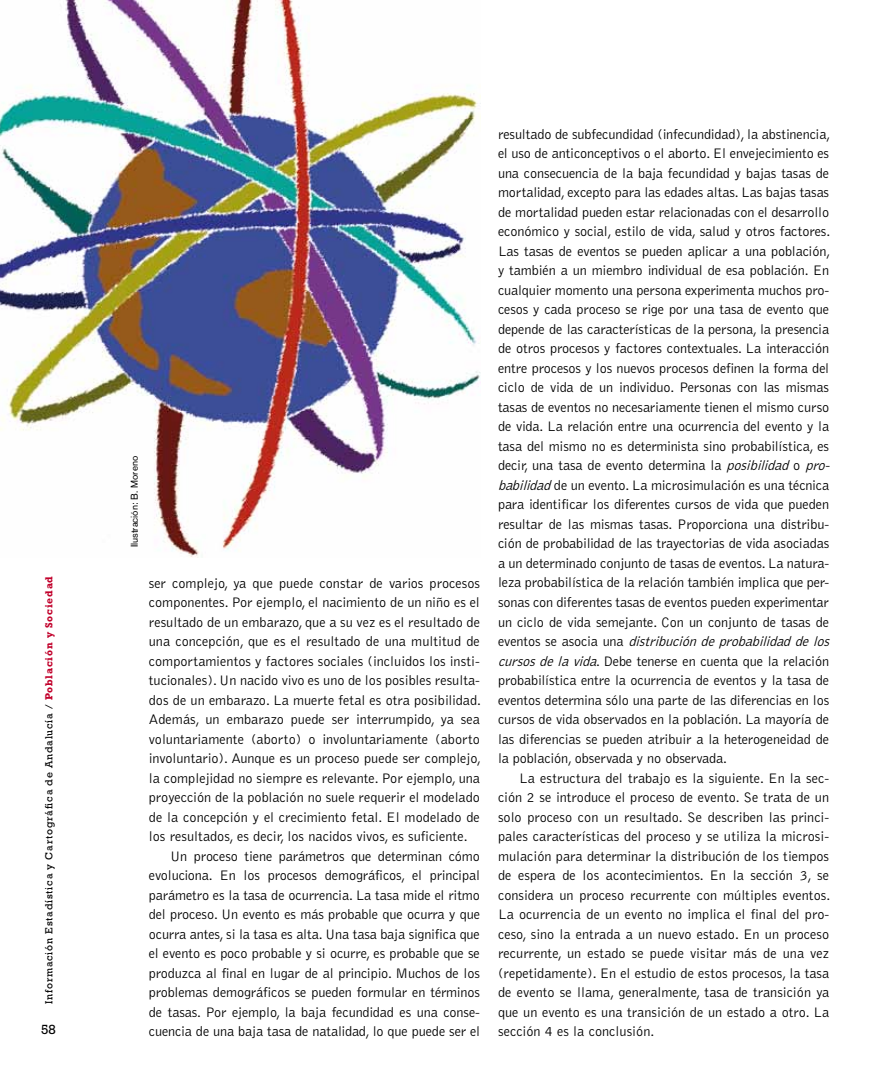
<style>
.page{position:relative;width:893px;height:1085px;background:#fff}
.page>*{position:absolute;margin:0;border:0;box-sizing:border-box;transform-origin:0 0}
.t1{font:300 14.25px/19.5px "Bell Gothic";letter-spacing:-.01em;color:#000}
.t2{font:13.5px "Rockwell";color:#000}
.t3{font:10.5px "Rockwell";letter-spacing:.075em;color:#000}
.t4{font:9.75px "Akzidenz Grotesk BE";color:#000}
.s1{font-weight:700;color:#c1002b}
.s2{font-style:italic}
</style>
<div class="page">
<img style="left:0;top:0;width:480px;height:557px">
<p class="t4" style="left:129px;top:547px;width:93px;rotate:-90deg">Ilustración: B. Moreno</p>
<p class="t3" style="left:43px;top:1003px;width:429px;rotate:-90deg">Información Estadística y Cartográfica de Andalucía / <span class="s1">Población y Sociedad</span></p>
<p class="t1" style="left:149px;top:573px;width:333px">ser complejo, ya que puede constar de varios procesos</p>
<p class="t1" style="left:149px;top:592px;width:333px">componentes. Por ejemplo, el nacimiento de un niño es el</p>
<p class="t1" style="left:149px;top:612px;width:333px">resultado de un embarazo, que a su vez es el resultado de</p>
<p class="t1" style="left:149px;top:631px;width:333px">una concepción, que es el resultado de una multitud de</p>
<p class="t1" style="left:149px;top:651px;width:333px">comportamientos y factores sociales (incluidos los insti-</p>
<p class="t1" style="left:149px;top:670px;width:333px">tucionales). Un nacido vivo es uno de los posibles resulta-</p>
<p class="t1" style="left:149px;top:690px;width:334px">dos de un embarazo. La muerte fetal es otra posibilidad.</p>
<p class="t1" style="left:149px;top:709px;width:333px">Además, un embarazo puede ser interrumpido, ya sea</p>
<p class="t1" style="left:149px;top:729px;width:333px">voluntariamente (aborto) o involuntariamente (aborto</p>
<p class="t1" style="left:149px;top:748px;width:334px">involuntario). Aunque es un proceso puede ser complejo,</p>
<p class="t1" style="left:149px;top:768px;width:333px">la complejidad no siempre es relevante. Por ejemplo, una</p>
<p class="t1" style="left:149px;top:787px;width:333px">proyección de la población no suele requerir el modelado</p>
<p class="t1" style="left:149px;top:807px;width:333px">de la concepción y el crecimiento fetal. El modelado de</p>
<p class="t1" style="left:149px;top:826px;width:320px">los resultados, es decir, los nacidos vivos, es suficiente.</p>
<p class="t1" style="left:170px;top:846px;width:311px">Un proceso tiene parámetros que determinan cómo</p>
<p class="t1" style="left:149px;top:865px;width:333px">evoluciona. En los procesos demográficos, el principal</p>
<p class="t1" style="left:149px;top:885px;width:333px">parámetro es la tasa de ocurrencia. La tasa mide el ritmo</p>
<p class="t1" style="left:149px;top:904px;width:333px">del proceso. Un evento es más probable que ocurra y que</p>
<p class="t1" style="left:149px;top:924px;width:333px">ocurra antes, si la tasa es alta. Una tasa baja significa que</p>
<p class="t1" style="left:149px;top:943px;width:333px">el evento es poco probable y si ocurre, es probable que se</p>
<p class="t1" style="left:149px;top:963px;width:333px">produzca al final en lugar de al principio. Muchos de los</p>
<p class="t1" style="left:149px;top:982px;width:333px">problemas demográficos se pueden formular en términos</p>
<p class="t1" style="left:149px;top:1002px;width:333px">de tasas. Por ejemplo, la baja fecundidad es una conse-</p>
<p class="t1" style="left:149px;top:1021px;width:333px">cuencia de una baja tasa de natalidad, lo que puede ser el</p>
<p class="t2" style="left:41px;top:1021px;width:16px">58</p>
<p class="t1" style="left:498px;top:124px;width:337px">resultado de subfecundidad (infecundidad), la abstinencia, el uso de anticonceptivos o el aborto. El envejecimiento es una consecuencia de la baja fecundidad y bajas tasas de mortalidad, excepto para las edades altas. Las bajas tasas de mortalidad pueden estar relacionadas con el desarrollo económico y social, estilo de vida, salud y otros factores.<br>Las tasas de eventos se pueden aplicar a una población, y también a un miembro individual de esa población. En cualquier momento una persona experimenta muchos pro&shy;cesos y cada proceso se rige por una tasa de evento que depende de las características de la persona, la presencia de otros procesos y factores contextuales. La interacción entre procesos y los nuevos procesos definen la forma del ciclo de vida de un individuo. Personas con las mismas tasas de eventos no necesariamente tienen el mismo curso de vida. La relación entre una ocurrencia del evento y la tasa del mismo no es determinista sino probabilística, es decir, una tasa de evento determina la <span class="s2">posibilidad</span>o <span class="s2">pro&shy;babilidad</span>de un evento. La microsimulación es una técnica para identificar los diferentes cursos de vida que pueden resultar de las mismas tasas. Proporciona una distribu&shy;ción de probabilidad de las trayectorias de vida asociadas a un determinado conjunto de tasas de eventos. La natura&shy;leza probabilística de la relación también implica que per&shy;sonas con diferentes tasas de eventos pueden experimentar un ciclo de vida semejante. Con un conjunto de tasas de e v e n t o s s e a s o c i a u n a <span class="s2">distribucióndeprobabilidaddelos cursosdelavida</span>. Debe tenerse en cuenta que la relación probabilística entre la ocurrencia de eventos y la tasa de eventos determina sólo una parte de las diferencias en los cursos de vida observados en la población. La mayoría de las diferencias se pueden atribuir a la heterogeneidad de la población, observada y no observada.</p>
<p class="t1" style="left:498px;top:768px;width:334px;text-align:justify;text-indent:21px">La estructura del trabajo es la siguiente. En la sec&shy;ción 2 se introduce el proceso de evento. Se trata de un solo proceso con un resultado. Se describen las princi&shy;pales características del proceso y se utiliza la microsi&shy;mulación para determinar la distribución de los tiempos de espera de los acontecimientos. En la sección 3, se considera un proceso recurrente con múltiples eventos.<br>La ocurrencia de un evento no implica el final del pro&shy;ceso, sino la entrada a un nuevo estado. En un proceso recurrente, un estado se puede visitar más de una vez (repetidamente). En el estudio de estos procesos, la tasa de evento se llama, generalmente, tasa de transición ya que un evento es una transición de un estado a otro. La sección 4 es la conclusión.</p>
</div>
